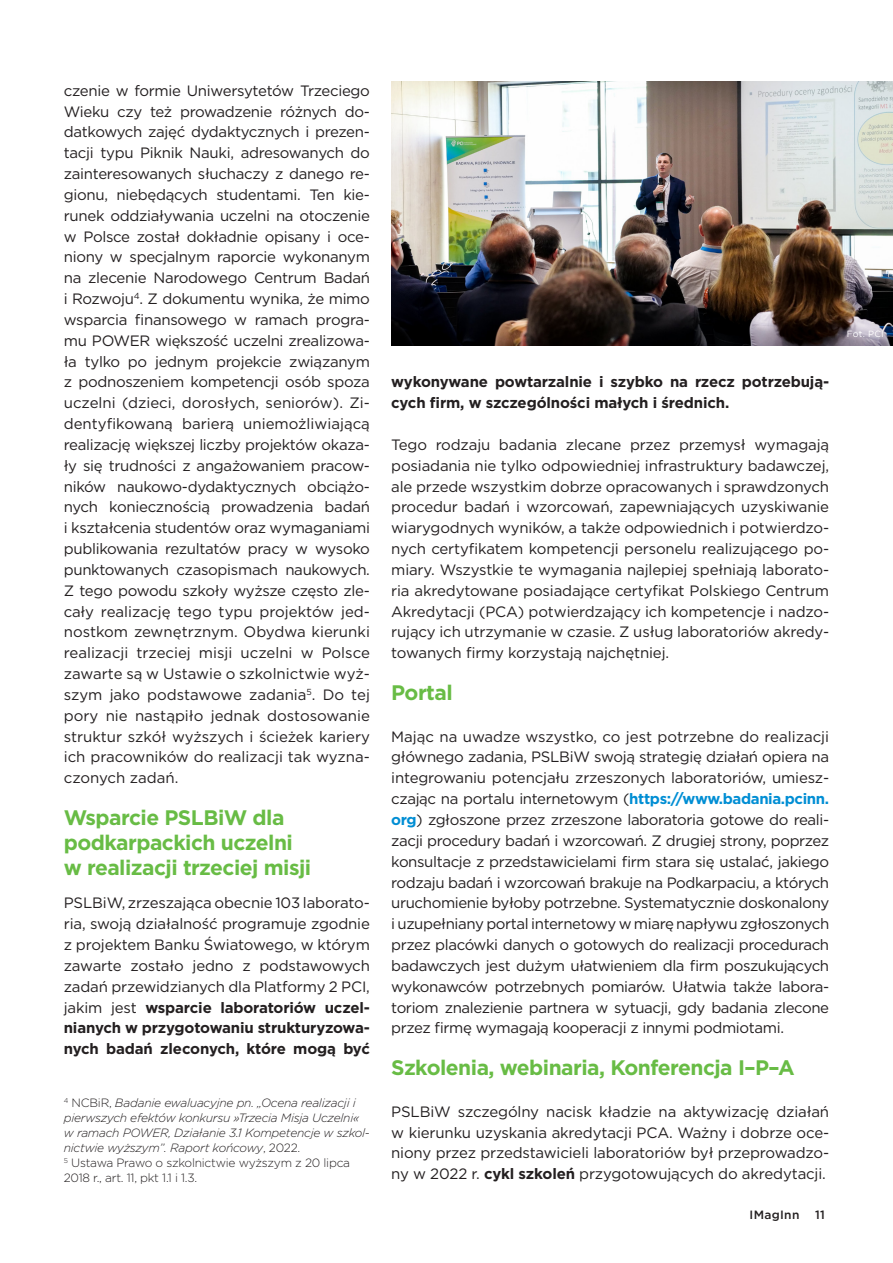
<style>
.page{position:relative;width:893px;height:1263px;background:#fff}
.page>*{position:absolute;margin:0;border:0;box-sizing:border-box;transform-origin:0 0}
.podtytuł{font:700 21px/25.2px "Gotham";letter-spacing:-.025em;color:#68bc45}
.tresc{font:15px/20.9px "Gotham";letter-spacing:-.01em;color:#231f20;text-align:justify}
.tresc-2{font:700 15px/20.9px "Gotham";letter-spacing:-.01em;color:#231f20}
.przypis{font:italic 300 12px/15px "Gotham";letter-spacing:-.02em;color:#231f20}
.przypis-2{font:300 12px/15px "Gotham";letter-spacing:-.02em;color:#231f20}
.t1{font:500 12px "Gotham";letter-spacing:.025em;color:#231f20}
.źródło_zdjęcia{font:9px "Gotham";letter-spacing:.025em;color:#fff}
.s1{font-weight:700}
.s2{font-style:normal}
.s3{font-weight:700;color:#008ed4}
</style>
<div class="page">
<img style="left:391px;top:82px;width:502px;height:263px">
<p class="tresc" style="left:64px;top:80px;width:308px">czenie w formie Uniwersytetów Trzeciego Wieku czy też prowadzenie różnych do&shy;datkowych zajęć dydaktycznych i prezen&shy;tacji typu Piknik Nauki, adresowanych do zainteresowanych słuchaczy z danego re&shy;gionu, niebędących studentami. Ten kie&shy;runek oddziaływania uczelni na otoczenie w Polsce został dokładnie opisany i oce&shy;niony w specjalnym raporcie wykonanym na zlecenie Narodowego Centrum Badań i Rozwoju<sup>4</sup>. Z dokumentu wynika, że mimo wsparcia finansowego w ramach progra&shy;mu POWER większość uczelni zrealizowa&shy;ła tylko po jednym projekcie związanym z podnoszeniem kompetencji osób spoza uczelni (dzieci, dorosłych, seniorów). Zi&shy;dentyfikowaną barierą uniemożliwiającą realizację większej liczby projektów okaza&shy;ły się trudności z angażowaniem pracow&shy;ników naukowo-dydaktycznych obciążo&shy;nych koniecznością prowadzenia badań i kształcenia studentów oraz wymaganiami publikowania rezultatów pracy w wysoko punktowanych czasopismach naukowych.<br>Z tego powodu szkoły wyższe często zle&shy;cały realizację tego typu projektów jed&shy;nostkom zewnętrznym. Obydwa kierunki realizacji trzeciej misji uczelni w Polsce zawarte są w Ustawie o szkolnictwie wyż&shy;szym jako podstawowe zadania<sup>5</sup>. Do tej pory nie nastąpiło jednak dostosowanie struktur szkół wyższych i ścieżek kariery ich pracowników do realizacji tak wyzna&shy;czonych zadań.</p>
<p class="podtytuł" style="left:64px;top:805px;width:249px">Wsparcie PSLBiW dla podkarpackich uczelni w realizacji trzeciej misji</p>
<p class="tresc" style="left:64px;top:892px;width:308px">PSLBiW, zrzeszająca obecnie 103 laborato&shy;ria, swoją działalność programuje zgodnie z projektem Banku Światowego, w którym zawarte zostało jedno z podstawowych zadań przewidzianych dla Platformy 2 PCI, jakim jest <span class="s1">wsparcie laboratoriów uczel&shy;nianych w przygotowaniu strukturyzowa&shy;nych badań zleconych, które mogą być</span></p>
<p class="przypis" style="left:64px;top:1095px;width:308px"><sup>4</sup> <span class="s2">NCBiR,</span> Badanie ewaluacyjne pn. „Ocena realizacji i pierwszych efektów konkursu »Trzecia Misja Uczelni« w ramach POWER, Działanie 3.1 Kompetencje w szkol&shy;nictwie wyższym”. Raport końcowy<span class="s2">, 2022.</span></p>
<p class="przypis-2" style="left:64px;top:1155px;width:288px"><sup>5</sup> Ustawa Prawo o szkolnictwie wyższym z 20 lipca<br>2018 r., art. 11, pkt 1.1 i 1.3.</p>
<p class="tresc-2" style="left:391px;top:372px;width:439px">wykonywane powtarzalnie i szybko na rzecz potrzebują&shy;cych firm, w szczególności małych i średnich.</p>
<p class="tresc" style="left:391px;top:434px;width:439px">Tego rodzaju badania zlecane przez przemysł wymagają posiadania nie tylko odpowiedniej infrastruktury badawczej, ale przede wszystkim dobrze opracowanych i sprawdzonych procedur badań i wzorcowań, zapewniających uzyskiwanie wiarygodnych wyników, a także odpowiednich i potwierdzo&shy;nych certyfikatem kompetencji personelu realizującego po&shy;miary. Wszystkie te wymagania najlepiej spełniają laborato&shy;ria akredytowane posiadające certyfikat Polskiego Centrum Akredytacji (PCA) potwierdzający ich kompetencje i nadzo&shy;rujący ich utrzymanie w czasie. Z usług laboratoriów akredy&shy;towanych firmy korzystają najchętniej.</p>
<p class="podtytuł" style="left:391px;top:680px;width:63px">Portal</p>
<p class="tresc" style="left:391px;top:725px;width:439px">Mając na uwadze wszystko, co jest potrzebne do realizacji głównego zadania, PSLBiW swoją strategię działań opiera na integrowaniu potencjału zrzeszonych laboratoriów, umiesz&shy;czając na portalu internetowym (<span class="s3">https://www.badania.pcinn. org</span>) zgłoszone przez zrzeszone laboratoria gotowe do reali&shy;zacji procedury badań i wzorcowań. Z drugiej strony, poprzez konsultacje z przedstawicielami firm stara się ustalać, jakiego rodzaju badań i wzorcowań brakuje na Podkarpaciu, a których uruchomienie byłoby potrzebne. Systematycznie doskonalony i uzupełniany portal internetowy w miarę napływu zgłoszonych przez placówki danych o gotowych do realizacji procedurach badawczych jest dużym ułatwieniem dla firm poszukujących wykonawców potrzebnych pomiarów. Ułatwia także labora&shy;toriom znalezienie partnera w sytuacji, gdy badania zlecone przez firmę wymagają kooperacji z innymi podmiotami.</p>
<p class="podtytuł" style="left:391px;top:1055px;width:405px">Szkolenia, webinaria, Konferencja I–P–A</p>
<p class="tresc" style="left:391px;top:1101px;width:439px">PSLBiW szczególny nacisk kładzie na aktywizację działań w kierunku uzyskania akredytacji PCA. Ważny i dobrze oce&shy;niony przez przedstawicieli laboratoriów był przeprowadzo&shy;ny w 2022 r. <span class="s1">cykl szkoleń</span> przygotowujących do akredytacji.</p>
<p class="t1" style="left:750px;top:1206px;width:51px">IMagInn</p>
<p class="t1" style="left:815px;top:1206px;width:11px">11</p>
<p class="źródło_zdjęcia" style="left:847px;top:328px;width:38px">Fot. PCI</p>
</div>
